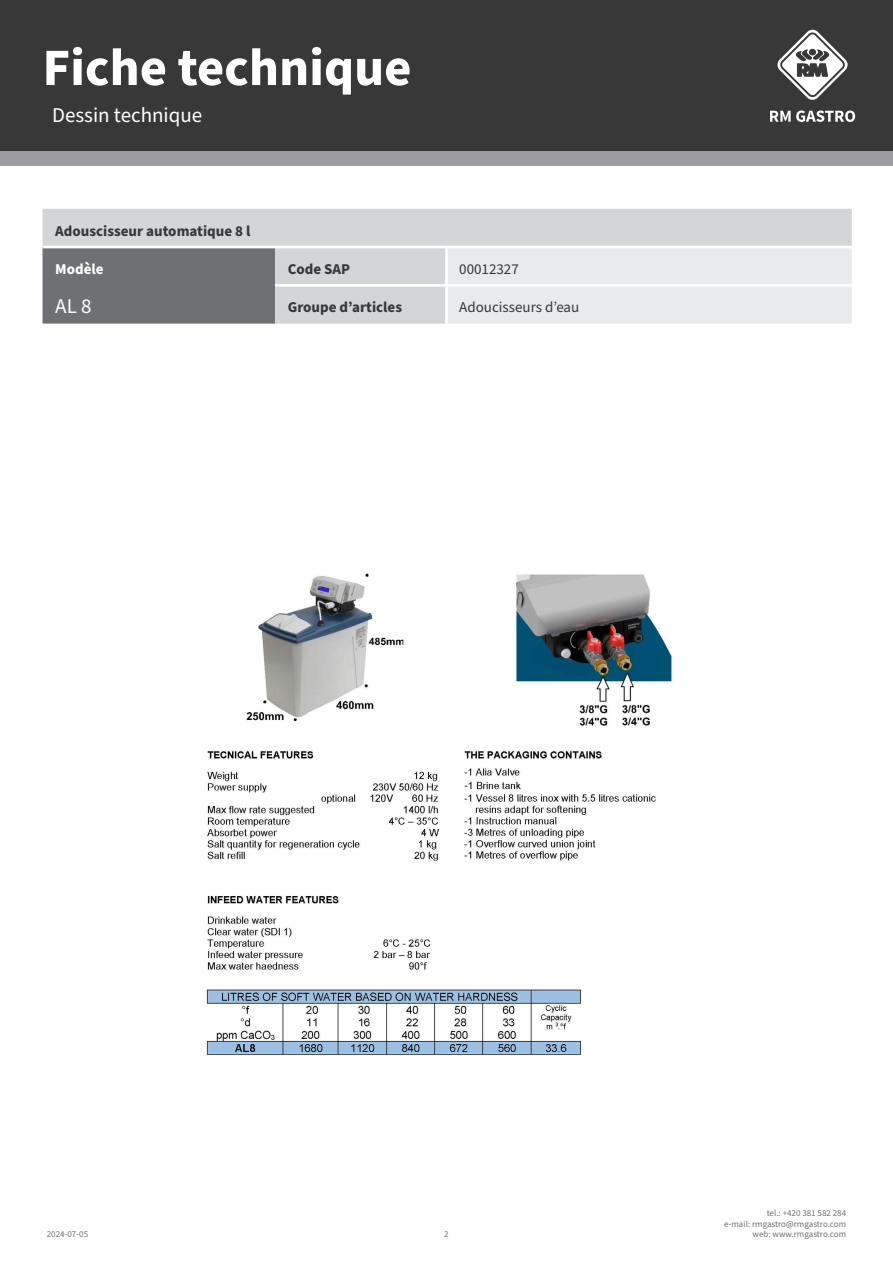
<style>
.page{position:relative;width:893px;height:1263px;background:#fff}
.page>*{position:absolute;margin:0;border:0;box-sizing:border-box;transform-origin:0 0}
.t1{font:700 52.5px "Source Sans Pro";color:#fff}
.kapitola{font:21px "Source Sans Pro";color:#fff}
.tabulka_-_headline{font:21px "Source Sans Pro";color:#fff}
.tabulka_-_text{font:700 15px "Source Sans Pro";color:#383839}
.tabulka_-_text-2{font:15px "Source Sans Pro";color:#383839}
.tabulka_-_text-3{font:700 15px "Source Sans Pro";color:#fff}
.t2{font:9px/10.8px "Source Sans Pro";color:#6f7073;text-align:right}
</style>
<div class="page">
<div style="left:0;top:0;width:893px;height:166px;background:#9b9da0"></div>
<div style="left:0;top:0;width:893px;height:151px;background:#383839"></div>
<svg style="left:777px;top:30px;width:71px;height:70px"></svg>
<svg style="left:770px;top:111px;width:85px;height:11px"></svg>
<img style="left:206px;top:573px;width:467px;height:482px">
<div style="left:43px;top:209px;width:809px;height:115px;background:#d4d5d7"></div>
<div style="left:43px;top:248px;width:232px;height:76px;background:#6f7073"></div>
<div style="left:448px;top:248px;width:404px;height:76px;background:#e9eaeb"></div>
<hr style="left:445px;top:248px;width:3px;height:36px;background:#fff">
<hr style="left:275px;top:284px;width:171px;height:3px;background:#fff">
<hr style="left:446px;top:284px;width:406px;height:3px;background:#fff">
<hr style="left:445px;top:287px;width:3px;height:37px;background:#fff">
<hr style="left:43px;top:246px;width:232px;height:2px;background:#fff">
<hr style="left:275px;top:246px;width:171px;height:2px;background:#fff">
<hr style="left:446px;top:246px;width:406px;height:2px;background:#fff">
<h1 class="t1" style="left:43px;top:32px;width:370px">Fiche technique</h1>
<p class="kapitola" style="left:52px;top:101px;width:152px">Dessin technique</p>
<p class="tabulka_-_text" style="left:55px;top:220px;width:197px">Adouscisseur automatique 8 l</p>
<p class="tabulka_-_text-3" style="left:55px;top:259px;width:50px">Modèle</p>
<p class="tabulka_-_text" style="left:288px;top:259px;width:64px">Code SAP</p>
<p class="tabulka_-_text-2" style="left:459px;top:259px;width:61px">00012327</p>
<p class="tabulka_-_headline" style="left:55px;top:292px;width:38px">AL 8</p>
<p class="tabulka_-_text" style="left:288px;top:297px;width:116px">Groupe d’articles</p>
<p class="tabulka_-_text-2" style="left:459px;top:297px;width:122px">Adoucisseurs d’eau</p>
<p class="t2" style="left:47px;top:1229px;width:43px">2024-07-05</p>
<p class="t2" style="left:444px;top:1229px;width:6px">2</p>
<p class="t2" style="left:724px;top:1208px;width:124px">tel.: +420 381 582 284<br>e-mail: rmgastro@rmgastro.com web: www.rmgastro.com</p>
</div>
